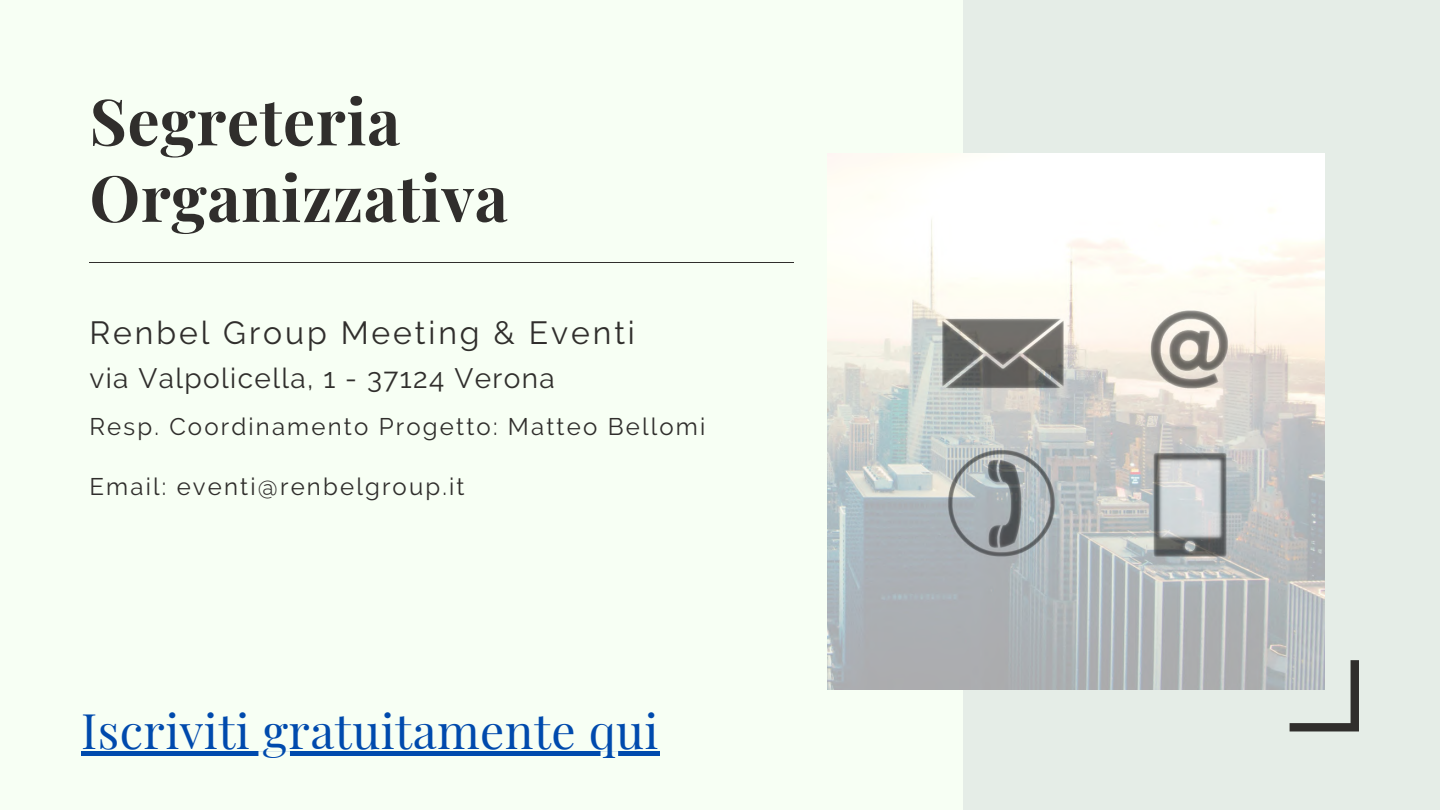
<style>
.page{position:relative;width:1440px;height:810px;background:#f7fff4}
.page>*{position:absolute;margin:0;border:0;box-sizing:border-box;transform-origin:0 0}
.t1{font:700 64px/76.5px "Playfair Display";letter-spacing:.01em;color:#302e2c}
.t2{font:48px "Playfair Display";letter-spacing:.01em;color:#004aad}
.t3{font:32px "Raleway";letter-spacing:.09em;color:#302e2c}
.t4{font:28px "Raleway";letter-spacing:.05em;color:#302e2c}
.t5{font:24px "Raleway";letter-spacing:.09em;color:#302e2c}
</style>
<div class="page">
<div style="left:963px;top:0;width:477px;height:810px;background:#e5ede7"></div>
<hr style="left:89px;top:262px;width:705px;height:1px;background:#302e2c">
<svg style="left:1290px;top:660px;width:69px;height:71px"></svg>
<img style="left:828px;top:154px;width:496px;height:535px">
<hr style="left:81px;top:752px;width:578px;height:4px;background:#004aad">
<h1 class="t1" style="left:89px;top:81px;width:420px">Segreteria<br>Organizzativa</h1>
<h3 class="t3" style="left:89px;top:314px;width:547px">Renbel Group Meeting &amp; Eventi</h3>
<p class="t4" style="left:89px;top:362px;width:467px">via Valpolicella, 1 - 37124 Verona</p>
<p class="t5" style="left:89px;top:413px;width:617px">Resp. Coordinamento Progetto: Matteo Bellomi</p>
<p class="t5" style="left:89px;top:472px;width:377px">Email: eventi@renbelgroup.it</p>
<h2 class="t2" style="left:81px;top:697px;width:579px">Iscriviti gratuitamente qui</h2>
</div>
